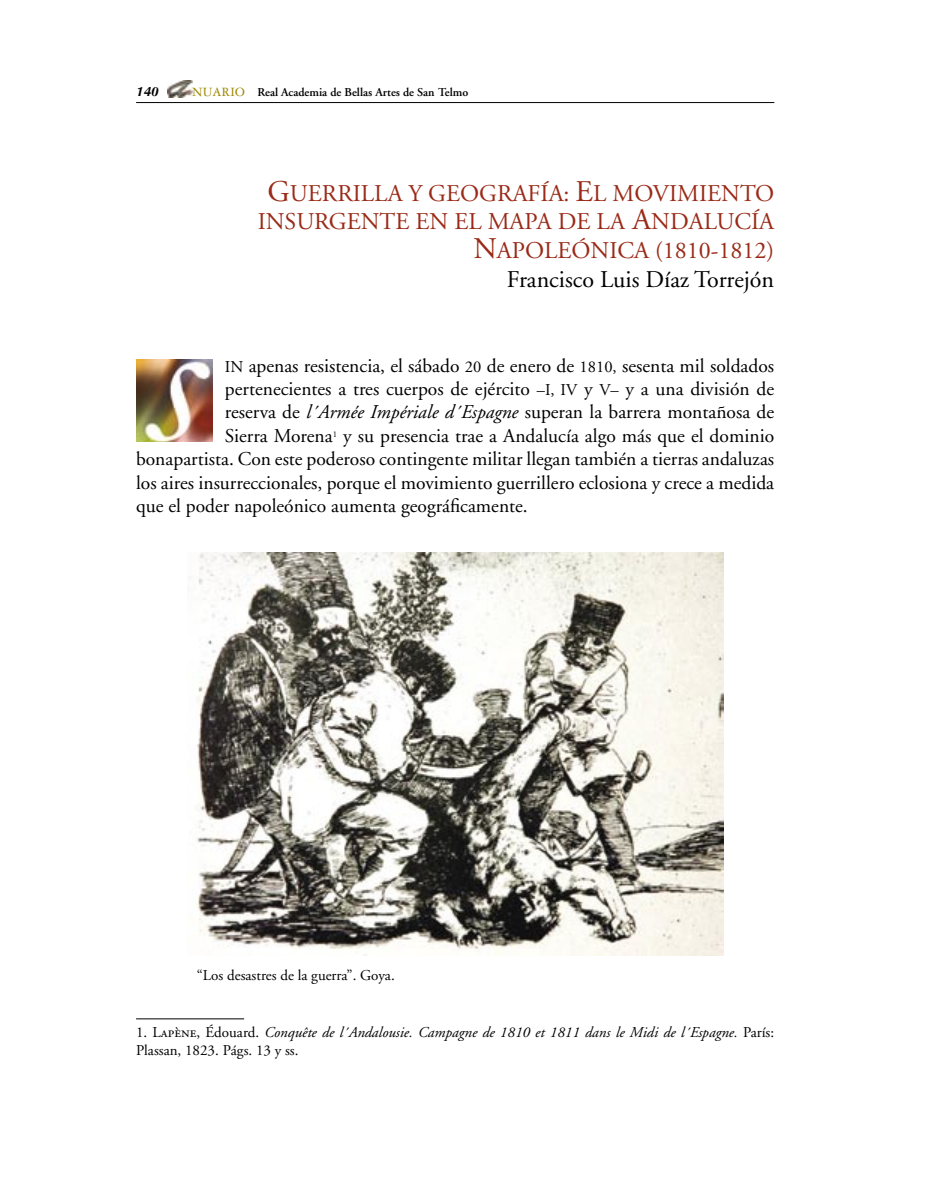
<style>
.page{position:relative;width:936px;height:1191px;background:#fff}
.page>*{position:absolute;margin:0;border:0;box-sizing:border-box;transform-origin:0 0}
.t1{font:24px "Adobe Garamond";color:#992a17}
.t2{font:24px "Adobe Garamond";color:#000}
.t3{font:19.5px "Adobe Garamond";color:#000}
.t4{font:italic 15px/18px "Adobe Garamond";color:#000}
.t5{font:15px "Adobe Garamond";color:#000}
.t6{font:italic 700 13.5px "Optima";color:#000}
.t7{font:600 12px "Adobe Garamond";color:#000}
.s1{font-family:"Garamond Three";font-weight:400;font-size:13.5px;color:#9c8700}
.s2{font-size:30px}
.s3{font-size:16.5px}
.s4{font-style:italic}
.s5{font-family:"Adobe Garamond Regular SC";font-style:normal}
.s6{font-style:normal}
</style>
<div class="page">
<hr style="left:136px;top:102px;width:638px;height:1px;background:#000">
<img style="left:167px;top:81px;width:26px;height:17px">
<hr style="left:136px;top:1018px;width:108px;height:1px;background:#000">
<img style="left:136px;top:360px;width:76px;height:82px">
<img style="left:196px;top:553px;width:527px;height:403px">
<p class="t6" style="left:136px;top:83px;width:24px">140</p>
<p class="t7" style="left:192px;top:86px;width:277px"><span class="s1">NUARIO</span> Real Academia de Bellas Artes de San Telmo</p>
<p class="t1" style="left:267px;top:180px;width:38px"><span class="s2">G</span>uerrilla</p>
<p class="t1" style="left:408px;top:180px;width:36px">y geografía</p>
<p class="t1" style="left:563px;top:180px;width:66px">: <span class="s2">e</span>l movimiento</p>
<p class="t1" style="left:258px;top:209px;width:17px">insurgente</p>
<p class="t1" style="left:415px;top:209px;width:90px">enelmapa</p>
<p class="t1" style="left:557px;top:209px;width:110px">de la <span class="s2">A</span>ndalucía</p>
<p class="t1" style="left:473px;top:238px;width:40px"><span class="s2">n</span>apoleónica</p>
<p class="t1" style="left:655px;top:238px;width:121px">(1810-1812)</p>
<p class="t2" style="left:507px;top:266px;width:269px">Francisco Luis Díaz Torrejón</p>
<p class="t3" style="left:225px;top:355px;width:551px"><span class="s3">IN</span> apenas resistencia, el sábado <span class="s3">20</span> de enero de <span class="s3">1810,</span> sesenta mil soldados</p>
<p class="t3" style="left:225px;top:378px;width:551px">pertenecientes a tres cuerpos de ejército <span class="s3">–I, IV</span> y <span class="s3">V–</span> y a una división de</p>
<p class="t3" style="left:225px;top:402px;width:551px">reserva de <span class="s4">l´Armée Impériale d´Espagne</span> superan la barrera montañosa de</p>
<p class="t3" style="left:225px;top:425px;width:550px">Sierra Morena y su presencia trae a Andalucía algo más que el dominio</p>
<p class="t3" style="left:136px;top:449px;width:639px">bonapartista. Con este poderoso contingente militar llegan también a tierras andaluzas</p>
<p class="t3" style="left:136px;top:472px;width:639px">los aires insurreccionales, porque el movimiento guerrillero eclosiona y crece a medida</p>
<p class="t3" style="left:136px;top:495px;width:393px">que el poder napoleónico aumenta geográficamente.</p>
<p class="t5" style="left:197px;top:967px;width:199px">“Los desastres de la guerra”. Goya.</p>
<p class="t4" style="left:136px;top:1023px;width:639px;text-indent:8px"><span class="s5">. Lapène,</span> <span class="s6">Édouard.</span> Conquête de l´Andalousie. Campagne de 1810 et 1811 dans le Midi de l´Espagne. <span class="s6">París:<br>Plassan, 1823. Págs. 13 y ss.</span></p>
</div>
